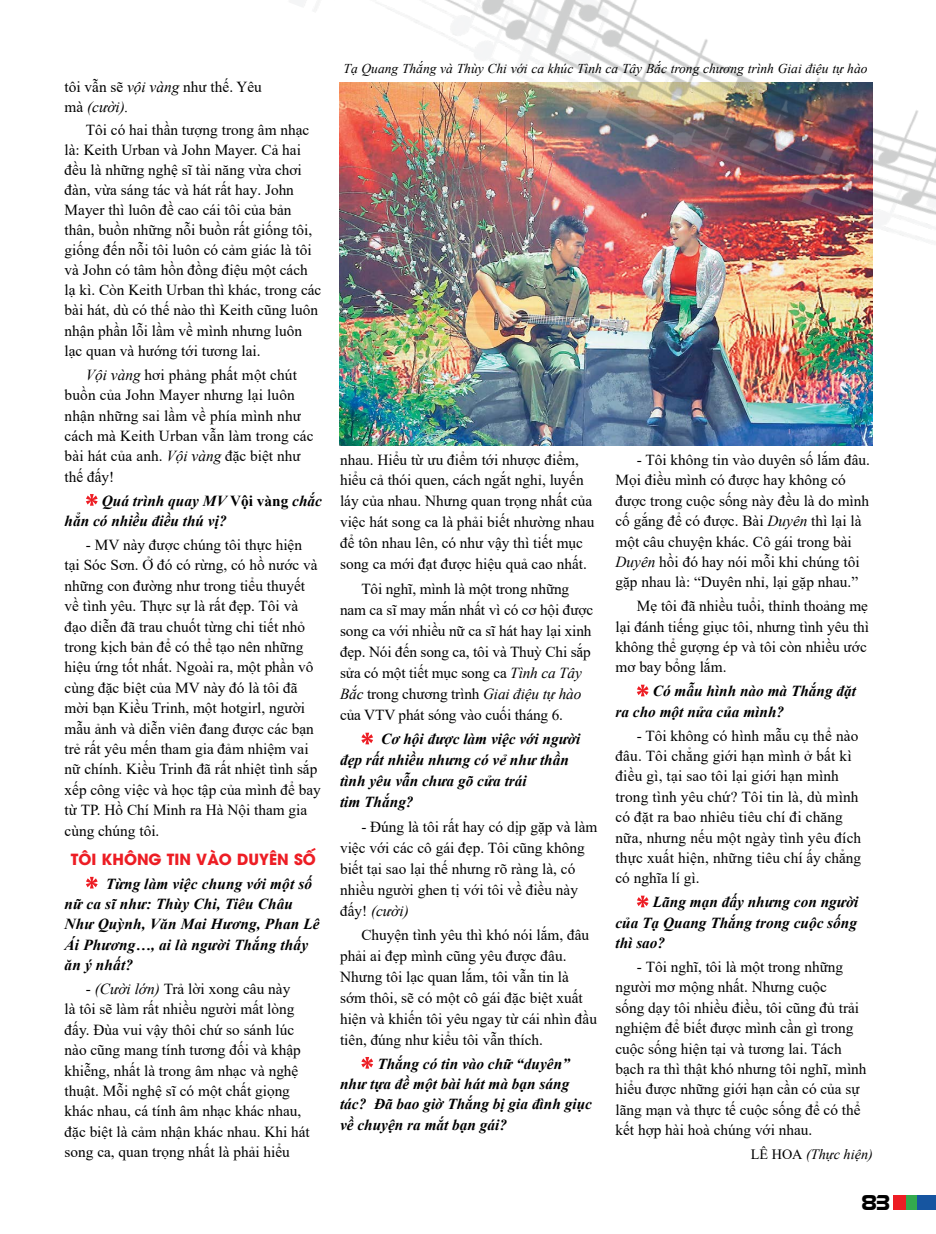
<style>
.page{position:relative;width:936px;height:1234px;background:#fff}
.page>*{position:absolute;margin:0;border:0;box-sizing:border-box;transform-origin:0 0}
.t1{font:21px "UTM Eremitage";color:#000}
.t2{font:15.3px/20.4px "Times New Roman";color:#000}
.t3{font:italic 700 15.3px/20.4px "Times New Roman";color:#000}
.t4{font:700 15.3px "UTM Avo";color:#ed1d24}
.t5{font:italic 14.25px "Times New Roman";color:#000}
.t6{font:italic 13.5px "Times New Roman";color:#000}
.s1{font-style:italic}
.s2{font-style:normal}
</style>
<div class="page">
<div style="left:905px;top:1194px;width:12px;height:15px;background:#33a94e"></div>
<div style="left:917px;top:1194px;width:18px;height:15px;background:#1655a0"></div>
<div style="left:892px;top:1194px;width:13px;height:15px;background:#ed1d24"></div>
<svg style="left:86px;top:494px;width:12px;height:11px"></svg>
<svg style="left:86px;top:876px;width:12px;height:12px"></svg>
<svg style="left:361px;top:732px;width:12px;height:12px"></svg>
<svg style="left:361px;top:1057px;width:12px;height:11px"></svg>
<svg style="left:637px;top:684px;width:11px;height:12px"></svg>
<svg style="left:637px;top:895px;width:11px;height:12px"></svg>
<img style="left:339px;top:262px;width:533px;height:184px">
<img style="left:291px;top:0;width:644px;height:262px">
<p class="t2" style="left:65px;top:76px;width:199px;line-height:20px">tôi vẫn sẽ <span class="s1">vội vàng</span> như thế. Yêu mà <span class="s1">(cười).</span></p>
<p class="t2" style="left:65px;top:119px;width:258px;text-indent:21px">Tôi có hai thần tượng trong âm nhạc là: Keith Urban và John Mayer. Cả hai đều là những nghệ sĩ tài năng vừa chơi đàn, vừa sáng tác và hát rất hay. John Mayer thì luôn đề cao cái tôi của bản thân, buồn những nỗi buồn rất giống tôi, giống đến nỗi tôi luôn có cảm giác là tôi và John có tâm hồn đồng điệu một cách lạ kì. Còn Keith Urban thì khác, trong các bài hát, dù có thế nào thì Keith cũng luôn nhận phần lỗi lầm về mình nhưng luôn lạc quan và hướng tới tương lai.</p>
<p class="t2" style="left:65px;top:364px;width:250px;text-indent:21px"><span class="s1">Vội vàng</span> hơi phảng phất một chút buồn của John Mayer nhưng lại luôn nhận những sai lầm về phía mình như cách mà Keith Urban vẫn làm trong các bài hát của anh. <span class="s1">Vội vàng</span> đặc biệt như thế đấy!</p>
<p class="t3" style="left:65px;top:490px;width:259px;text-indent:37px">Quá trình quay MV <span class="s2">Vội vàng</span> chắc hẳn có nhiều điều thú vị?</p>
<p class="t2" style="left:65px;top:534px;width:258px;text-indent:21px">- MV này được chúng tôi thực hiện tại Sóc Sơn. Ở đó có rừng, có hồ nước và những con đường như trong tiểu thuyết về tình yêu. Thực sự là rất đẹp. Tôi và đạo diễn đã trau chuốt từng chi tiết nhỏ trong kịch bản để có thể tạo nên những hiệu ứng tốt nhất. Ngoài ra, một phần vô cùng đặc biệt của MV này đó là tôi đã mời bạn Kiều Trinh, một hotgirl, người mẫu ảnh và diễn viên đang được các bạn trẻ rất yêu mến tham gia đảm nhiệm vai nữ chính. Kiều Trinh đã rất nhiệt tình sắp xếp công việc và học tập của mình để bay từ TP. Hồ Chí Minh ra Hà Nội tham gia cùng chúng tôi.</p>
<p class="t4" style="left:71px;top:846px;width:246px">TÔI KHÔNG TIN VÀO DUYÊN SỐ</p>
<p class="t3" style="left:65px;top:872px;width:257px;text-indent:41px">Từng làm việc chung với một số nữ ca sĩ như: Thùy Chi, Tiêu Châu<br>Như Quỳnh, Văn Mai Hương, Phan Lê<br>Ái Phương…, ai là người Thắng thấy ăn ý nhất?</p>
<p class="t2" style="left:65px;top:977px;width:247px;text-indent:21px">- <span class="s1">(Cười lớn)</span> Trả lời xong câu này<br>là tôi sẽ làm rất nhiều người mất lòng đấy. Đùa vui vậy thôi chứ so sánh lúc nào cũng mang tính tương đối và khập khiễng, nhất là trong âm nhạc và nghệ thuật. Mỗi nghệ sĩ có một chất giọng khác nhau, cá tính âm nhạc khác nhau, đặc biệt là cảm nhận khác nhau. Khi hát song ca, quan trọng nhất là phải hiểu</p>
<p class="t6" style="left:343px;top:59px;width:525px">Tạ Quang Thắng và Thùy Chi với ca khúc Tình ca Tây Bắc trong chương trình Giai điệu tự hào</p>
<p class="t2" style="left:340px;top:449px;width:256px;line-height:20.9px">nhau. Hiểu từ ưu điểm tới nhược điểm, hiểu cả thói quen, cách ngắt nghỉ, luyến láy của nhau. Nhưng quan trọng nhất của việc hát song ca là phải biết nhường nhau để tôn nhau lên, có như vậy thì tiết mục song ca mới đạt được hiệu quả cao nhất.</p>
<p class="t2" style="left:340px;top:577px;width:255px;line-height:21px;text-indent:21px">Tôi nghĩ, mình là một trong những nam ca sĩ may mắn nhất vì có cơ hội được song ca với nhiều nữ ca sĩ hát hay lại xinh đẹp. Nói đến song ca, tôi và Thuỳ Chi sắp sửa có một tiết mục song ca <span class="s1">Tình ca Tây Bắc</span> trong chương trình <span class="s1">Giai điệu tự hào </span>của VTV phát sóng vào cuối tháng 6.</p>
<p class="t3" style="left:340px;top:728px;width:242px;line-height:21px;text-indent:41px">Cơ hội được làm việc với người đẹp rất nhiều nhưng có vẻ như thần tình yêu vẫn chưa gõ cửa trái<br>tim Thắng?</p>
<p class="t2" style="left:340px;top:815px;width:259px;line-height:21px;text-indent:21px">- Đúng là tôi rất hay có dịp gặp và làm việc với các cô gái đẹp. Tôi cũng không biết tại sao lại thế nhưng rõ ràng là, có nhiều người ghen tị với tôi về điều này đấy! <span class="s1">(cười)</span></p>
<p class="t2" style="left:340px;top:924px;width:258px;line-height:20.9px;text-indent:21px">Chuyện tình yêu thì khó nói lắm, đâu phải ai đẹp mình cũng yêu được đâu.<br>Nhưng tôi lạc quan lắm, tôi vẫn tin là sớm thôi, sẽ có một cô gái đặc biệt xuất hiện và khiến tôi yêu ngay từ cái nhìn đầu tiên, đúng như kiểu tôi vẫn thích.</p>
<p class="t3" style="left:340px;top:1052px;width:253px;text-indent:37px">Thắng có tin vào chữ “duyên” như tựa đề một bài hát mà bạn sáng tác? Đã bao giờ Thắng bị gia đình giục về chuyện ra mắt bạn gái?</p>
<p class="t2" style="left:615px;top:449px;width:256px;text-indent:21px">- Tôi không tin vào duyên số lắm đâu.<br>Mọi điều mình có được hay không có được trong cuộc sống này đều là do mình cố gắng để có được. Bài <span class="s1">Duyên</span> thì lại là một câu chuyện khác. Cô gái trong bài <span class="s1">Duyên</span> hồi đó hay nói mỗi khi chúng tôi gặp nhau là: “Duyên nhỉ, lại gặp nhau.”</p>
<p class="t2" style="left:615px;top:595px;width:255px;text-indent:21px">Mẹ tôi đã nhiều tuổi, thỉnh thoảng mẹ lại đánh tiếng giục tôi, nhưng tình yêu thì không thể gượng ép và tôi còn nhiều ước mơ bay bổng lắm.</p>
<p class="t3" style="left:615px;top:680px;width:243px;text-indent:37px">Có mẫu hình nào mà Thắng đặt ra cho một nửa của mình?</p>
<p class="t2" style="left:615px;top:724px;width:247px;text-indent:21px">- Tôi không có hình mẫu cụ thể nào đâu. Tôi chẳng giới hạn mình ở bất kì điều gì, tại sao tôi lại giới hạn mình trong tình yêu chứ? Tôi tin là, dù mình có đặt ra bao nhiêu tiêu chí đi chăng nữa, nhưng nếu một ngày tình yêu đích thực xuất hiện, những tiêu chí ấy chẳng có nghĩa lí gì.</p>
<p class="t3" style="left:615px;top:891px;width:245px;text-align:justify;text-indent:37px">Lãng mạn đấy nhưng con người của Tạ Quang Thắng trong cuộc sống thì sao?</p>
<p class="t2" style="left:615px;top:955px;width:252px;text-indent:21px">- Tôi nghĩ, tôi là một trong những người mơ mộng nhất. Nhưng cuộc<br>sống dạy tôi nhiều điều, tôi cũng đủ trải nghiệm để biết được mình cần gì trong cuộc sống hiện tại và tương lai. Tách bạch ra thì thật khó nhưng tôi nghĩ, mình hiểu được những giới hạn cần có của sự lãng mạn và thực tế cuộc sống để có thể kết hợp hài hoà chúng với nhau.</p>
<p class="t5" style="left:750px;top:1143px;width:124px"><span class="s2">Lê Hoa</span> (Thực hiện)</p>
<h1 class="t1" style="left:860px;top:1187px;width:31px">83</h1>
</div>
